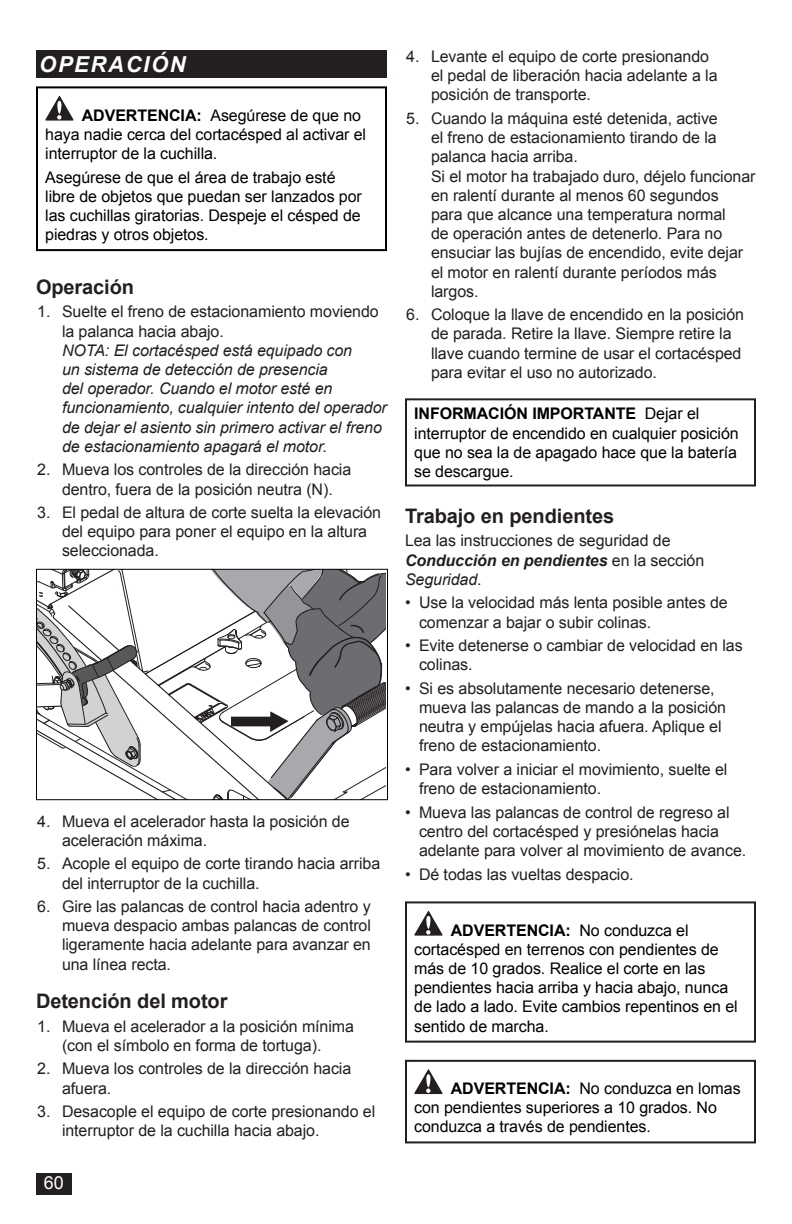
<style>
.page{position:relative;width:792px;height:1224px;background:#fff}
.page>*{position:absolute;margin:0;border:0;box-sizing:border-box;transform-origin:0 0}
.t1{font:italic 700 22px "Arial";letter-spacing:.075em;color:#fff}
.Head_10A_SP{font:700 20px "Arial";letter-spacing:-.005em;color:#231f20}
.Head_10_SP{font:700 20px "Arial";letter-spacing:-.005em;color:#231f20}
.t2{font:18px "Arial";color:#fff}
.Body_Text_SP{font:16px/19.2px "Arial";letter-spacing:-.005em;color:#231f20}
.Warning_SP{font:16px/19.2px "Arial";letter-spacing:-.005em;color:#000}
.Warning{font:16px/19.2px "Arial";letter-spacing:-.005em;color:#000}
.t3{font:italic 16px/19.2px "Arial";letter-spacing:-.005em;color:#231f20}
.s1{font-weight:700}
.s2{font-style:normal}
.s3{font-weight:700;font-style:italic}
.s4{font-style:italic}
</style>
<div class="page">
<svg style="left:36px;top:571px;width:351px;height:230px"></svg>
<div style="left:36px;top:569px;width:352px;height:231px;border:1px solid #000"></div>
<div style="left:405px;top:398px;width:351px;height:88px;border:2px solid #231f20"></div>
<svg style="left:414px;top:911px;width:29px;height:25px"></svg>
<div style="left:405px;top:901px;width:351px;height:142px;border:2px solid #231f20"></div>
<svg style="left:414px;top:1069px;width:29px;height:25px"></svg>
<div style="left:405px;top:1060px;width:351px;height:83px;border:2px solid #231f20"></div>
<svg style="left:45px;top:96px;width:29px;height:25px"></svg>
<div style="left:36px;top:86px;width:351px;height:165px;border:2px solid #000"></div>
<div style="left:36px;top:1174px;width:35px;height:21px;background:#231f20"></div>
<div style="left:36px;top:50px;width:351px;height:28px;background:#231f20"></div>
<h1 class="t1" style="left:39px;top:50px;width:148px">OPERACIÓN</h1>
<p class="Warning_SP" style="left:45px;top:106px;width:322px;text-indent:37px"><span class="s1">ADVERTENCIA:</span> Asegúrese de que no haya nadie cerca del cortacésped al activar el interruptor de la cuchilla.</p>
<p class="Warning_SP" style="left:45px;top:167px;width:318px">Asegúrese de que el área de trabajo esté libre de objetos que puedan ser lanzados por las cuchillas giratorias. Despeje el césped de piedras y otros objetos.</p>
<p class="Head_10A_SP" style="left:36px;top:274px;width:100px">Operación</p>
<p class="t3" style="left:62px;top:302px;width:326px;text-indent:-25px"><span class="s2">1. Suelte el freno de estacionamiento moviendo la palanca hacia abajo.<br></span>NOTA: El cortacésped está equipado con<br>un sistema de detección de presencia<br>del operador. Cuando el motor esté en funcionamiento, cualquier intento del operador de dejar el asiento sin primero activar el freno de estacionamiento apagará el motor.</p>
<p class="Body_Text_SP" style="left:37px;top:460px;width:316px;text-align:center">2. Mueva los controles de la dirección hacia dentro, fuera de la posición neutra (N).</p>
<p class="Body_Text_SP" style="left:62px;top:503px;width:321px;text-indent:-25px">3. El pedal de altura de corte suelta la elevación del equipo para poner el equipo en la altura seleccionada.</p>
<p class="Body_Text_SP" style="left:62px;top:812px;width:289px;text-indent:-25px">4. Mueva el acelerador hasta la posición de aceleración máxima.</p>
<p class="Body_Text_SP" style="left:62px;top:854px;width:320px;text-indent:-25px">5. Acople el equipo de corte tirando hacia arriba del interruptor de la cuchilla.</p>
<p class="Body_Text_SP" style="left:62px;top:897px;width:311px;text-align:justify;text-indent:-25px">6. Gire las palancas de control hacia adentro y mueva despacio ambas palancas de control ligeramente hacia adelante para avanzar en una línea recta.</p>
<p class="Head_10A_SP" style="left:36px;top:988px;width:193px">Detención del motor</p>
<p class="Body_Text_SP" style="left:37px;top:1017px;width:318px;text-align:center">1. Mueva el acelerador a la posición mínima (con el símbolo en forma de tortuga).</p>
<p class="Body_Text_SP" style="left:62px;top:1059px;width:291px;text-indent:-25px">2. Mueva los controles de la dirección hacia afuera.</p>
<p class="Body_Text_SP" style="left:62px;top:1102px;width:315px;text-indent:-25px">3. Desacople el equipo de corte presionando el interruptor de la cuchilla hacia abajo.</p>
<p class="t2" style="left:44px;top:1171px;width:22px">60</p>
<p class="Body_Text_SP" style="left:431px;top:47px;width:288px;text-indent:-25px">4. Levante el equipo de corte presionando el pedal de liberación hacia adelante a la posición de transporte.</p>
<p class="Body_Text_SP" style="left:431px;top:109px;width:326px;text-indent:-25px">5. Cuando la máquina esté detenida, active<br>el freno de estacionamiento tirando de la palanca hacia arriba.<br>Si el motor ha trabajado duro, déjelo funcionar en ralentí durante al menos 60 segundos<br>para que alcance una temperatura normal<br>de operación antes de detenerlo. Para no ensuciar las bujías de encendido, evite dejar el motor en ralentí durante períodos más largos.</p>
<p class="Body_Text_SP" style="left:431px;top:305px;width:315px;text-indent:-25px">6. Coloque la llave de encendido en la posición de parada. Retire la llave. Siempre retire la llave cuando termine de usar el cortacésped para evitar el uso no autorizado.</p>
<p class="Warning_SP" style="left:414px;top:404px;width:326px"><span class="s1">INFORMACIÓN IMPORTANTE</span> Dejar el interruptor de encendido en cualquier posición que no sea la de apagado hace que la batería se descargue.</p>
<p class="Head_10_SP" style="left:405px;top:503px;width:211px">Trabajo en pendientes</p>
<p class="Body_Text_SP" style="left:405px;top:531px;width:301px">Lea las instrucciones de seguridad de<br><span class="s3">Conducción en pendientes</span> en la sección<br><span class="s4">Seguridad</span>.</p>
<p class="Body_Text_SP" style="left:419px;top:593px;width:310px;text-indent:-14px">• Use la velocidad más lenta posible antes de comenzar a bajar o subir colinas.</p>
<p class="Body_Text_SP" style="left:419px;top:636px;width:325px;text-indent:-14px">• Evite detenerse o cambiar de velocidad en las colinas.</p>
<p class="Body_Text_SP" style="left:419px;top:679px;width:309px;text-indent:-14px">• Si es absolutamente necesario detenerse, mueva las palancas de mando a la posición neutra y empújelas hacia afuera. Aplique el freno de estacionamiento.</p>
<p class="Body_Text_SP" style="left:419px;top:760px;width:310px;text-indent:-14px">• Para volver a iniciar el movimiento, suelte el freno de estacionamiento.</p>
<p class="Body_Text_SP" style="left:419px;top:803px;width:329px;text-indent:-14px">• Mueva las palancas de control de regreso al centro del cortacésped y presiónelas hacia adelante para volver al movimiento de avance.</p>
<p class="Body_Text_SP" style="left:405px;top:864px;width:230px">• Dé todas las vueltas despacio.</p>
<p class="Warning" style="left:414px;top:921px;width:325px;text-indent:37px"><span class="s1">ADVERTENCIA:</span> No conduzca el cortacésped en terrenos con pendientes de más de 10 grados. Realice el corte en las pendientes hacia arriba y hacia abajo, nunca de lado a lado. Evite cambios repentinos en el sentido de marcha.</p>
<p class="Warning" style="left:414px;top:1079px;width:328px;text-indent:37px"><span class="s1">ADVERTENCIA:</span> No conduzca en lomas con pendientes superiores a 10 grados. No conduzca a través de pendientes.</p>
</div>
